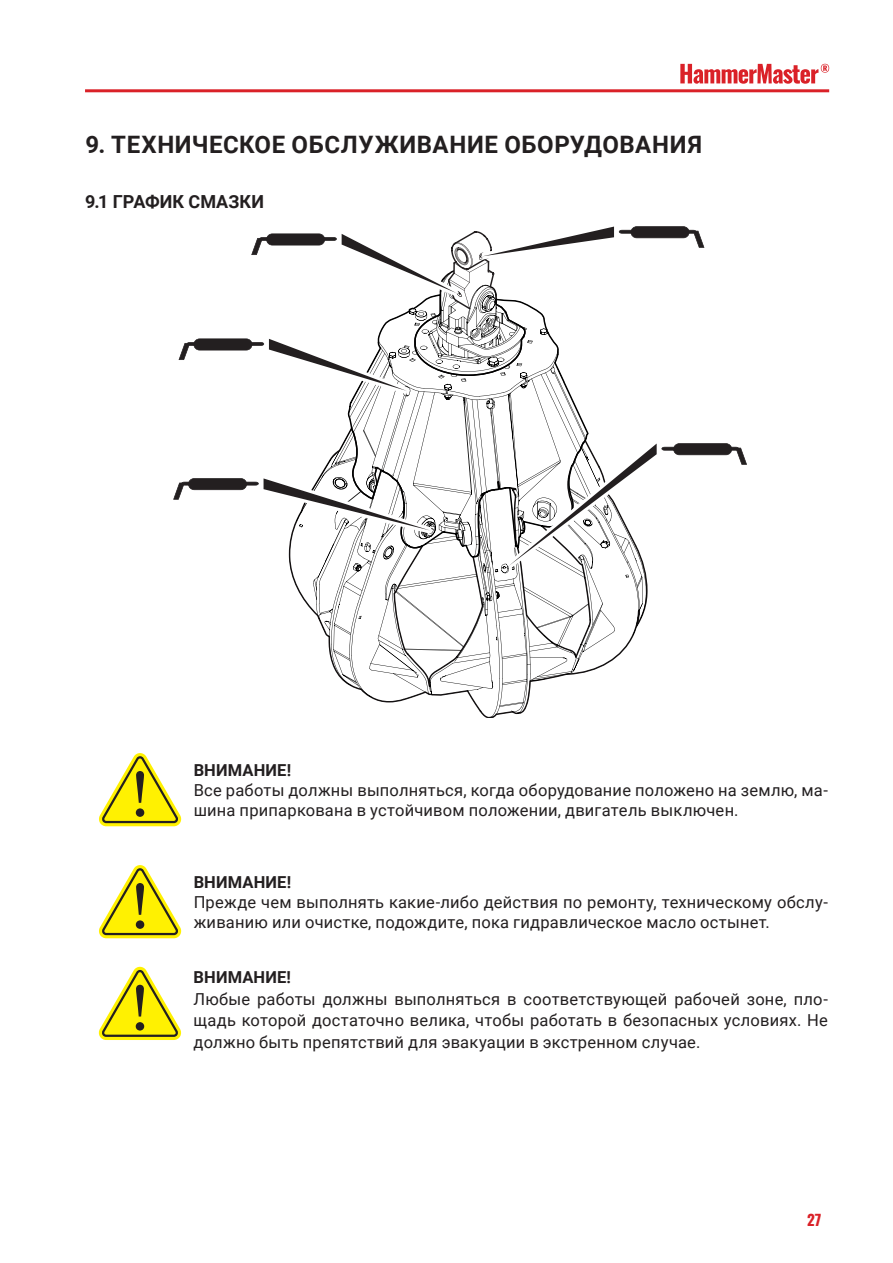
<style>
.page{position:relative;width:893px;height:1263px;background:#fff}
.page>*{position:absolute;margin:0;border:0;box-sizing:border-box;transform-origin:0 0}
.t1{font:700 24px "Roboto";letter-spacing:.025em;color:#231f20}
.t2{font:700 18px "Roboto";color:#231f20}
.t3{font:16.5px/19.8px "Roboto";letter-spacing:.015em;color:#231f20}
.t4{font:700 16.5px "Roboto";letter-spacing:.01em;color:#231f20}
.t5{font:700 15px "Oswald";color:#da2128}
</style>
<div class="page">
<hr style="left:85px;top:89px;width:744px;height:3px;background:#da2128">
<svg style="left:680px;top:64px;width:149px;height:20px"></svg>
<svg style="left:289px;top:457px;width:60px;height:228px"></svg>
<svg style="left:331px;top:394px;width:27px;height:279px"></svg>
<svg style="left:358px;top:394px;width:282px;height:323px"></svg>
<svg style="left:369px;top:394px;width:220px;height:234px"></svg>
<svg style="left:506px;top:437px;width:241px;height:132px"></svg>
<svg style="left:179px;top:226px;width:525px;height:168px"></svg>
<svg style="left:173px;top:474px;width:258px;height:60px"></svg>
<svg style="left:99px;top:753px;width:82px;height:73px"></svg>
<svg style="left:99px;top:865px;width:82px;height:73px"></svg>
<svg style="left:99px;top:967px;width:82px;height:73px"></svg>
<h1 class="t1" style="left:85px;top:128px;width:618px">9. ТЕХНИЧЕСКОЕ ОБСЛУЖИВАНИЕ ОБОРУДОВАНИЯ</h1>
<p class="t2" style="left:85px;top:189px;width:180px">9.1 ГРАФИК СМАЗКИ</p>
<p class="t4" style="left:194px;top:759px;width:99px">ВНИМАНИЕ!</p>
<p class="t3" style="left:194px;top:779px;width:636px">Все работы должны выполняться, когда оборудование положено на землю, ма&shy;шина припаркована в устойчивом положении, двигатель выключен.</p>
<p class="t4" style="left:194px;top:871px;width:99px">ВНИМАНИЕ!</p>
<p class="t3" style="left:194px;top:891px;width:636px">Прежде чем выполнять какие-либо действия по ремонту, техническому обслу&shy;живанию или очистке, подождите, пока гидравлическое масло остынет.</p>
<p class="t4" style="left:194px;top:965px;width:99px">ВНИМАНИЕ!</p>
<p class="t3" style="left:194px;top:987px;width:636px;line-height:21.6px;text-align:justify">Любые работы должны выполняться в соответствующей рабочей зоне, пло&shy;щадь которой достаточно велика, чтобы работать в безопасных условиях. Не должно быть препятствий для эвакуации в экстренном случае.</p>
<p class="t5" style="left:807px;top:1206px;width:16px">27</p>
</div>
